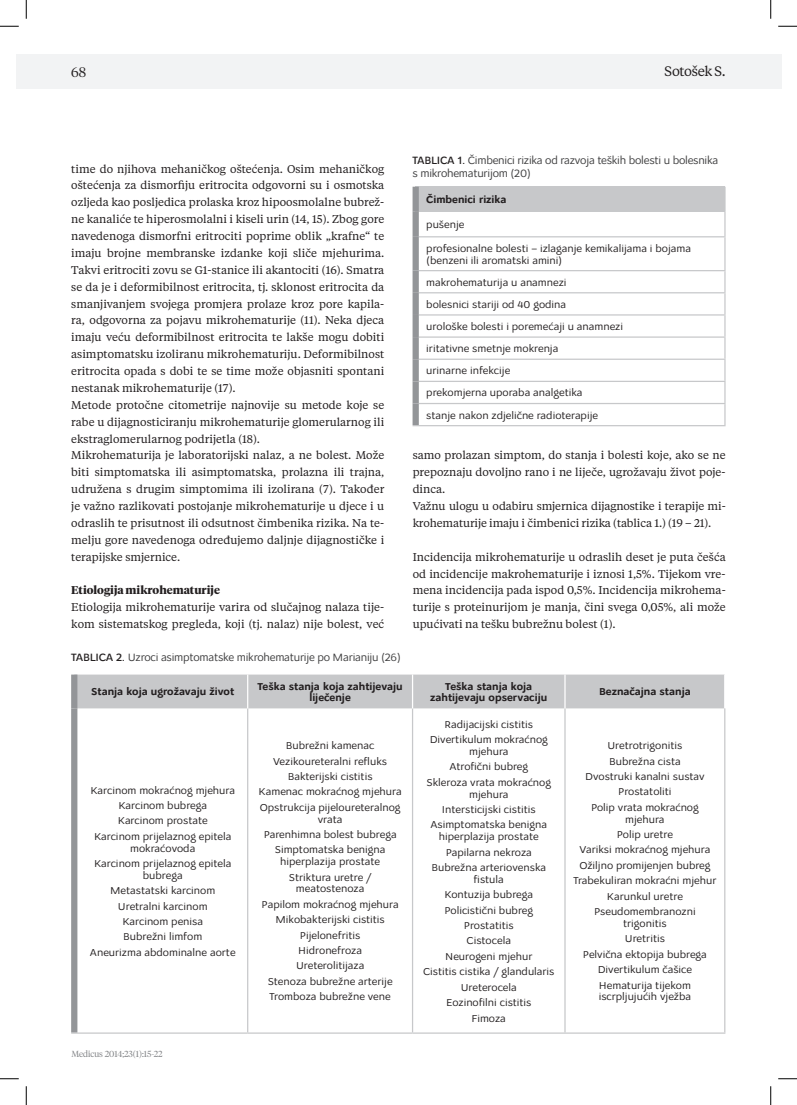
<style>
.page{position:relative;width:797px;height:1105px;background:#fff}
.page>*{position:absolute;margin:0;border:0;box-sizing:border-box;transform-origin:0 0}
.t1{font:13.75px "Tiempos Headline";letter-spacing:-.025em;color:#231f20}
.t2{font:300 13.75px "Tiempos Headline";color:#231f20}
.t3{font:11.25px/16.9px "Tiempos Headline";color:#231f20}
.t4{font:11.25px/13.5px "Osnova Pro";letter-spacing:-.02em;color:#3e3e3f}
.t5{font:700 11.25px "Tiempos Headline";color:#231f20}
.t6{font:10.62px/15.5px "Osnova Pro";color:#231f20;text-align:center}
.t7{font:700 10.62px/11.6px "Osnova Pro";color:#231f20;text-align:center}
.t8{font:300 8.75px "Tiempos Headline";color:#808285}
.s1{font-weight:500;color:#231f20}
</style>
<div class="page">
<div style="left:16px;top:55px;width:765px;height:34px;background:#f2f3f4"></div>
<div style="left:77px;top:674px;width:647px;height:34px;background:#c7c8ca"></div>
<hr style="left:247px;top:708px;width:1px;height:324px;background:#c7c8ca">
<hr style="left:412px;top:708px;width:1px;height:324px;background:#c7c8ca">
<hr style="left:564px;top:708px;width:1px;height:324px;background:#c7c8ca">
<hr style="left:71px;top:1032px;width:177px;height:2px;background:#c7c8ca">
<hr style="left:248px;top:1032px;width:164px;height:2px;background:#c7c8ca">
<hr style="left:412px;top:1032px;width:153px;height:2px;background:#c7c8ca">
<hr style="left:565px;top:1032px;width:160px;height:2px;background:#c7c8ca">
<div style="left:71px;top:674px;width:6px;height:34px;background:#939598"></div>
<div style="left:71px;top:708px;width:6px;height:324px;background:#939598"></div>
<hr style="left:247px;top:674px;width:1px;height:34px;background:#fff">
<hr style="left:412px;top:674px;width:1px;height:34px;background:#fff">
<hr style="left:564px;top:674px;width:1px;height:34px;background:#fff">
<hr style="left:724px;top:708px;width:1px;height:324px;background:#c7c8ca">
<div style="left:415px;top:187px;width:310px;height:25px;background:#c7c8ca"></div>
<hr style="left:419px;top:236px;width:306px;height:1px;background:#c7c8ca">
<hr style="left:724px;top:237px;width:1px;height:33px;background:#c7c8ca">
<hr style="left:419px;top:270px;width:306px;height:1px;background:#c7c8ca">
<hr style="left:419px;top:292px;width:306px;height:1px;background:#c7c8ca">
<hr style="left:419px;top:314px;width:306px;height:2px;background:#c7c8ca">
<hr style="left:419px;top:336px;width:306px;height:2px;background:#c7c8ca">
<hr style="left:419px;top:359px;width:306px;height:1px;background:#c7c8ca">
<hr style="left:419px;top:381px;width:306px;height:1px;background:#c7c8ca">
<hr style="left:419px;top:403px;width:306px;height:1px;background:#c7c8ca">
<svg style="left:724px;top:271px;width:1px;height:154px"></svg>
<hr style="left:412px;top:425px;width:313px;height:1px;background:#c7c8ca">
<div style="left:412px;top:187px;width:7px;height:25px;background:#939598"></div>
<div style="left:412px;top:212px;width:7px;height:25px;background:#939598"></div>
<div style="left:412px;top:237px;width:7px;height:34px;background:#939598"></div>
<div style="left:412px;top:271px;width:7px;height:22px;background:#939598"></div>
<div style="left:412px;top:293px;width:7px;height:22px;background:#939598"></div>
<div style="left:412px;top:315px;width:7px;height:22px;background:#939598"></div>
<div style="left:412px;top:337px;width:7px;height:22px;background:#939598"></div>
<div style="left:412px;top:359px;width:7px;height:22px;background:#939598"></div>
<div style="left:412px;top:381px;width:7px;height:22px;background:#939598"></div>
<div style="left:412px;top:403px;width:7px;height:22px;background:#939598"></div>
<svg style="left:724px;top:212px;width:1px;height:24px"></svg>
<svg style="left:0;top:25px;width:19px;height:2px"></svg>
<svg style="left:778px;top:25px;width:19px;height:2px"></svg>
<svg style="left:0;top:1078px;width:19px;height:1px"></svg>
<svg style="left:778px;top:1078px;width:19px;height:1px"></svg>
<svg style="left:25px;top:0;width:2px;height:19px"></svg>
<svg style="left:25px;top:1086px;width:2px;height:19px"></svg>
<svg style="left:770px;top:0;width:1px;height:19px"></svg>
<svg style="left:770px;top:1086px;width:1px;height:19px"></svg>
<p class="t2" style="left:71px;top:62px;width:16px">68</p>
<p class="t1" style="left:664px;top:62px;width:63px">Sotošek S.</p>
<p class="t3" style="left:71px;top:160px;width:314px">time do njihova mehaničkog oštećenja. Osim mehaničkog oštećenja za dismorfiju eritrocita odgovorni su i osmotska ozljeda kao posljedica prolaska kroz hipoosmolalne bubrež&shy;ne kanaliće te hiperosmolalni i kiseli urin (14, 15). Zbog gore navedenoga dismorfni eritrociti poprime oblik „krafne“ te imaju brojne membranske izdanke koji sliče mjehurima.<br>Takvi eritrociti zovu se G1-stanice ili akantociti (16). Smatra se da je i deformibilnost eritrocita, tj. sklonost eritrocita da smanjivanjem svojega promjera prolaze kroz pore kapila&shy;ra, odgovorna za pojavu mikrohematurije (11). Neka djeca imaju veću deformibilnost eritrocita te lakše mogu dobiti asimptomatsku izoliranu mikrohematuriju. Deformibilnost eritrocita opada s dobi te se time može objasniti spontani nestanak mikrohematurije (17).<br>Metode protočne citometrije najnovije su metode koje se rabe u dijagnosticiranju mikrohematurije glomerularnog ili ekstraglomerularnog podrijetla (18).<br>Mikrohematurija je laboratorijski nalaz, a ne bolest. Može biti simptomatska ili asimptomatska, prolazna ili trajna, udružena s drugim simptomima ili izolirana (7). Također je važno razlikovati postojanje mikrohematurije u djece i u odraslih te prisutnost ili odsutnost čimbenika rizika. Na te&shy;melju gore navedenoga određujemo daljnje dijagnostičke i terapijske smjernice.</p>
<p class="t5" style="left:71px;top:583px;width:150px">Etiologija mikrohematurije</p>
<p class="t3" style="left:71px;top:598px;width:314px">Etiologija mikrohematurije varira od slučajnog nalaza tije&shy;kom sistematskog pregleda, koji (tj. nalaz) nije bolest, već</p>
<p class="t4" style="left:412px;top:153px;width:307px"><span class="s1">TABLICA 1.</span> Čimbenici rizika od razvoja teških bolesti u bolesnika s mikrohematurijom (20)</p>
<p class="t7" style="left:426px;top:194px;width:82px">Čimbenici rizika</p>
<p class="t6" style="left:426px;top:217px;width:40px">pušenje</p>
<p class="t6" style="left:426px;top:243px;width:266px;line-height:11.6px;text-align:left">profesionalne bolesti – izlaganje kemikalijama i bojama (benzeni ili aromatski amini)</p>
<p class="t6" style="left:426px;top:271px;width:198px;line-height:22.1px;text-align:left">makrohematurija u anamnezi<br>bolesnici stariji od 40 godina<br>urološke bolesti i poremećaji u anamnezi iritativne smetnje mokrenja<br>urinarne infekcije<br>prekomjerna uporaba analgetika<br>stanje nakon zdjelične radioterapije</p>
<p class="t3" style="left:412px;top:446px;width:314px">samo prolazan simptom, do stanja i bolesti koje, ako se ne prepoznaju dovoljno rano i ne liječe, ugrožavaju život poje&shy;dinca.<br>Važnu ulogu u odabiru smjernica dijagnostike i terapije mi&shy;krohematurije imaju i čimbenici rizika (tablica 1.) (19 – 21).</p>
<p class="t3" style="left:412px;top:548px;width:314px;text-align:justify">Incidencija mikrohematurije u odraslih deset je puta češća od incidencije makrohematurije i iznosi 1,5%. Tijekom vre&shy;mena incidencija pada ispod 0,5%. Incidencija mikrohema&shy;turije s proteinurijom je manja, čini svega 0,05%, ali može upućivati na tešku bubrežnu bolest (1).</p>
<p class="t4" style="left:71px;top:651px;width:331px"><span class="s1">TABLICA 2.</span> Uzroci asimptomatske mikrohematurije po Marianiju (26)</p>
<p class="t7" style="left:91px;top:686px;width:145px">Stanja koja ugrožavaju život</p>
<p class="t7" style="left:257px;top:681px;width:147px">Teška stanja koja zahtijevaju liječenje</p>
<p class="t7" style="left:430px;top:681px;width:118px">Teška stanja koja zahtijevaju opservaciju</p>
<p class="t7" style="left:599px;top:686px;width:93px">Beznačajna stanja</p>
<p class="t6" style="left:90px;top:782px;width:146px">Karcinom mokraćnog mjehura<br>Karcinom bubrega<br>Karcinom prostate<br>Karcinom prijelaznog epitela</p>
<p class="t6" style="left:94px;top:840px;width:139px">mokraćovoda<br>Karcinom prijelaznog epitela</p>
<p class="t6" style="left:90px;top:867px;width:147px">bubrega<br>Metastatski karcinom<br>Uretralni karcinom<br>Karcinom penisa<br>Bubrežni limfom<br>Aneurizma abdominalne aorte</p>
<p class="t8" style="left:71px;top:1048px;width:93px">Medicus 2014;23(1):15-22</p>
<p class="t6" style="left:259px;top:738px;width:144px">Bubrežni kamenac<br>Vezikoureteralni refluks<br>Bakterijski cistitis<br>Kamenac mokraćnog mjehura<br>Opstrukcija pijeloureteralnog</p>
<p class="t6" style="left:264px;top:811px;width:134px">vrata<br>Parenhimna bolest bubrega<br>Simptomatska benigna</p>
<p class="t6" style="left:280px;top:854px;width:101px">hiperplazija prostate<br>Striktura uretre /</p>
<p class="t6" style="left:262px;top:881px;width:138px">meatostenoza<br>Papilom mokraćnog mjehura<br>Mikobakterijski cistitis<br>Pijelonefritis<br>Hidronefroza<br>Ureterolitijaza<br>Stenoza bubrežne arterije<br>Tromboza bubrežne vene</p>
<p class="t6" style="left:429px;top:717px;width:120px">Radijacijski cistitis<br>Divertikulum mokraćnog</p>
<p class="t6" style="left:426px;top:744px;width:126px">mjehura<br>Atrofični bubreg<br>Skleroza vrata mokraćnog</p>
<p class="t6" style="left:430px;top:786px;width:118px">mjehura<br>Intersticijski cistitis<br>Asimptomatska benigna</p>
<p class="t6" style="left:431px;top:829px;width:116px">hiperplazija prostate<br>Papilarna nekroza<br>Bubrežna arteriovenska</p>
<p class="t6" style="left:423px;top:871px;width:133px">fistula<br>Kontuzija bubrega<br>Policistični bubreg<br>Prostatitis<br>Cistocela<br>Neurogeni mjehur<br>Cistitis cistika / glandularis<br>Ureterocela<br>Eozinofilni cistitis<br>Fimoza</p>
<p class="t6" style="left:585px;top:738px;width:121px">Uretrotrigonitis<br>Bubrežna cista<br>Dvostruki kanalni sustav<br>Prostatoliti<br>Polip vrata mokraćnog</p>
<p class="t6" style="left:573px;top:811px;width:144px">mjehura<br>Polip uretre<br>Variksi mokraćnog mjehura<br>Ožiljno promijenjen bubreg<br>Trabekuliran mokraćni mjehur<br>Karunkul uretre<br>Pseudomembranozni</p>
<p class="t6" style="left:583px;top:916px;width:125px">trigonitis<br>Uretritis<br>Pelvična ektopija bubrega<br>Divertikulum čašice<br>Hematurija tijekom</p>
<p class="t6" style="left:598px;top:989px;width:94px">iscrpljujućih vježba</p>
</div>
